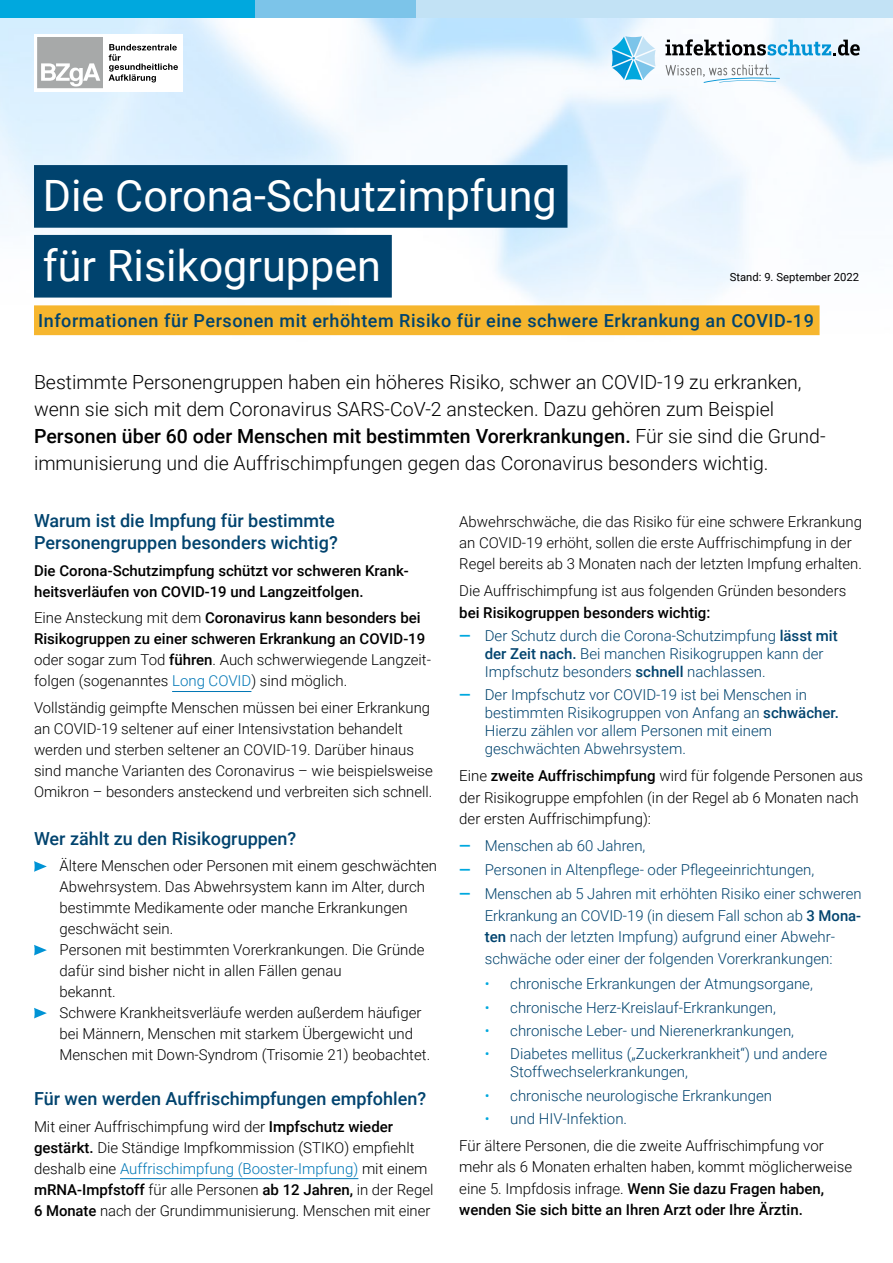
<style>
.page{position:relative;width:893px;height:1263px;background:#fff}
.page>*{position:absolute;margin:0;border:0;box-sizing:border-box;transform-origin:0 0}
.p-titel{font:43.2px/69.9px "Roboto";color:#fff}
.p-einleitung{font:300 19.5px/27px "Roboto";color:#000}
.p-untertitel{font:500 18px/21.5px "Roboto";color:#00436e}
.p-untertitel-2{font:500 18px "Roboto";letter-spacing:.03em;color:#00436e}
.t1{font:300 15px/21px "Roboto";color:#000}
.t2{font:300 15px/18px "Roboto";color:#00436e}
.t3{font:500 15px/21.5px "Roboto";color:#000}
.p-stand-datum{font:11.25px "Roboto";color:#000}
.s1{font-weight:500}
.s2{color:#0077b6}
.s3{color:#00a8de}
.s4{font-weight:700;color:#00a8de}
</style>
<div class="page">
<img style="left:0;top:17px;width:893px;height:319px">
<div style="left:0;top:0;width:255px;height:17px;background:#00a8de"></div>
<div style="left:255px;top:0;width:162px;height:17px;background:#7cc4e9"></div>
<div style="left:417px;top:0;width:476px;height:17px;background:#c2e2f5"></div>
<div style="left:34px;top:165px;width:533px;height:63px;background:#00436e"></div>
<div style="left:34px;top:235px;width:358px;height:63px;background:#00436e"></div>
<div style="left:34px;top:305px;width:786px;height:30px;background:#f6b62e"></div>
<hr style="left:172px;top:691px;width:79px;height:1px;background:#0077b6">
<hr style="left:120px;top:1178px;width:238px;height:1px;background:#0077b6">
<div style="left:34px;top:34px;width:149px;height:57px;background:#fff"></div>
<svg style="left:109px;top:44px;width:69px;height:38px"></svg>
<svg style="left:37px;top:37px;width:66px;height:51px;background:#b7b8b8"></svg>
<svg style="left:34px;top:861px;width:13px;height:11px"></svg>
<svg style="left:34px;top:945px;width:13px;height:10px"></svg>
<svg style="left:34px;top:1008px;width:13px;height:10px"></svg>
<svg style="left:612px;top:36px;width:44px;height:44px"></svg>
<svg style="left:665px;top:39px;width:195px;height:17px"></svg>
<svg style="left:666px;top:64px;width:114px;height:19px"></svg>
<p class="p-titel" style="left:43px;top:159px;width:515px">Die Corona-Schutzimpfung für Risikogruppen</p>
<p class="p-stand-datum" style="left:730px;top:269px;width:131px">Stand: 9. September 2022</p>
<p class="p-untertitel-2" style="left:38px;top:308px;width:777px">Informationen für Personen mit erhöhtem Risiko für eine schwere Erkrankung an COVID-19</p>
<p class="p-einleitung" style="left:34px;top:368px;width:793px">Bestimmte Personengruppen haben ein höheres Risiko, schwer an COVID-19 zu erkranken, wenn sie sich mit dem Coronavirus SARS-CoV-2 anstecken. Dazu gehören zum Beispiel <span class="s1">Personen über 60 oder Menschen mit bestimmten Vorerkrankungen.</span> Für sie sind die Grund&shy;immunisierung und die Auffrischimpfungen gegen das Coronavirus besonders wichtig.</p>
<h1 class="p-untertitel" style="left:34px;top:509px;width:305px">Warum ist die Impfung für bestimmte<br>Personengruppen besonders wichtig?</h1>
<p class="t3" style="left:34px;top:559px;width:376px">Die Corona-Schutzimpfung schützt vor schweren Krank&shy;heitsverläufen von COVID-19 und Langzeitfolgen.</p>
<p class="t1" style="left:34px;top:607px;width:399px">Eine Ansteckung mit dem <span class="s1">Coronavirus kann besonders bei Risikogruppen zu einer schweren Erkrankung an COVID-19 </span>oder sogar zum Tod <span class="s1">führen</span>. Auch schwerwiegende Langzeit&shy;folgen (sogenanntes <span class="s2">Long COVID</span>) sind möglich.</p>
<p class="t1" style="left:34px;top:696px;width:400px">Vollständig geimpfte Menschen müssen bei einer Erkrankung an COVID-19 seltener auf einer Intensivstation behandelt werden und sterben seltener an COVID-19. Darüber hinaus sind manche Varianten des Coronavirus – wie beispielsweise Omikron – besonders ansteckend und verbreiten sich schnell.</p>
<p class="p-untertitel" style="left:34px;top:827px;width:264px">Wer zählt zu den Risikogruppen?</p>
<p class="t1" style="left:60px;top:855px;width:379px;text-indent:-26px"><span class="s3">·</span> Ältere Menschen oder Personen mit einem geschwächten Abwehrsystem. Das Abwehrsystem kann im Alter, durch bestimmte Medikamente oder manche Erkrankungen geschwächt sein.</p>
<p class="t1" style="left:60px;top:939px;width:367px;text-indent:-26px"><span class="s3">·</span> Personen mit bestimmten Vorerkrankungen. Die Gründe dafür sind bisher nicht in allen Fällen genau<br>bekannt.</p>
<p class="t1" style="left:60px;top:1002px;width:372px;text-indent:-26px"><span class="s3">·</span> Schwere Krankheitsverläufe werden außerdem häufiger bei Männern, Menschen mit starkem Übergewicht und<br>Menschen mit Down-Syndrom (Trisomie 21) beobachtet.</p>
<h1 class="p-untertitel" style="left:34px;top:1087px;width:394px">Für wen werden Auffrischimpfungen empfohlen?</h1>
<p class="t1" style="left:34px;top:1115px;width:401px">Mit einer Auffrischimpfung wird der <span class="s1">Impfschutz wieder gestärkt.</span> Die Ständige Impfkommission (STIKO) empfiehlt deshalb eine <span class="s2">Auffrischimpfung (Booster-Impfung)</span> mit einem <span class="s1">mRNA-Impfstoff</span> für alle Personen <span class="s1">ab 12 Jahren,</span> in der Regel <span class="s1">6 Monate</span> nach der Grundimmunisierung. Menschen mit einer</p>
<p class="t1" style="left:459px;top:511px;width:404px">Abwehrschwäche, die das Risiko für eine schwere Erkrankung an COVID-19 erhöht, sollen die erste Auffrischimpfung in der<br>Regel bereits ab 3 Monaten nach der letzten Impfung erhalten.</p>
<p class="t1" style="left:459px;top:579px;width:389px;line-height:21.5px">Die Auffrischimpfung ist aus folgenden Gründen besonders <span class="s1">bei Risikogruppen besonders wichtig:</span></p>
<p class="t2" style="left:485px;top:626px;width:354px;text-indent:-26px"><span class="s4">—</span> Der Schutz durch die Corona-Schutzimpfung <span class="s1">lässt mit der Zeit nach.</span> Bei manchen Risikogruppen kann der<br>Impfschutz besonders <span class="s1">schnell</span> nachlassen.</p>
<p class="t2" style="left:485px;top:685px;width:356px;text-indent:-26px"><span class="s4">—</span> Der Impfschutz vor COVID-19 ist bei Menschen in bestimmten Risikogruppen von Anfang an <span class="s1">schwächer.<br></span>Hierzu zählen vor allem Personen mit einem geschwächten Abwehrsystem.</p>
<p class="t1" style="left:459px;top:764px;width:405px;line-height:21.5px">Eine <span class="s1">zweite Auffrischimpfung</span> wird für folgende Personen aus der Risikogruppe empfohlen (in der Regel ab 6 Monaten nach der ersten Auffrischimpfung):</p>
<p class="t2" style="left:459px;top:836px;width:188px"><span class="s4">—</span> Menschen ab 60 Jahren,</p>
<p class="t2" style="left:459px;top:860px;width:356px"><span class="s4">—</span> Personen in Altenpflege- oder Pflegeeinrichtungen,</p>
<p class="t2" style="left:485px;top:882px;width:378px;line-height:21.5px;text-indent:-26px"><span class="s4">—</span> Menschen ab 5 Jahren mit erhöhten Risiko einer schweren Erkrankung an COVID-19 (in diesem Fall schon ab <span class="s1">3 Mona&shy;ten</span> nach der letzten Impfung) aufgrund einer Abwehr&shy;schwäche oder einer der folgenden Vorerkrankungen:</p>
<p class="t2" style="left:485px;top:974px;width:330px"><span class="s3">•</span> chronische Erkrankungen der Atmungsorgane,</p>
<p class="t2" style="left:485px;top:998px;width:293px"><span class="s3">•</span> chronische Herz-Kreislauf-Erkrankungen,</p>
<p class="t2" style="left:485px;top:1021px;width:311px"><span class="s3">•</span> chronische Leber- und Nierenerkrankungen,</p>
<p class="t2" style="left:510px;top:1044px;width:318px;text-indent:-26px"><span class="s3">•</span> Diabetes mellitus („Zuckerkrankheit“) und andere<br>Stoffwechselerkrankungen,</p>
<p class="t2" style="left:485px;top:1086px;width:289px"><span class="s3">•</span> chronische neurologische Erkrankungen</p>
<p class="t2" style="left:485px;top:1109px;width:144px"><span class="s3">•</span> und HIV-Infektion.</p>
<p class="t1" style="left:459px;top:1134px;width:394px;line-height:21.5px">Für ältere Personen, die die zweite Auffrischimpfung vor mehr als 6 Monaten erhalten haben, kommt möglicherweise eine 5. Impfdosis infrage. <span class="s1">Wenn Sie dazu Fragen haben, wenden Sie sich bitte an Ihren Arzt oder Ihre Ärztin.</span></p>
</div>
